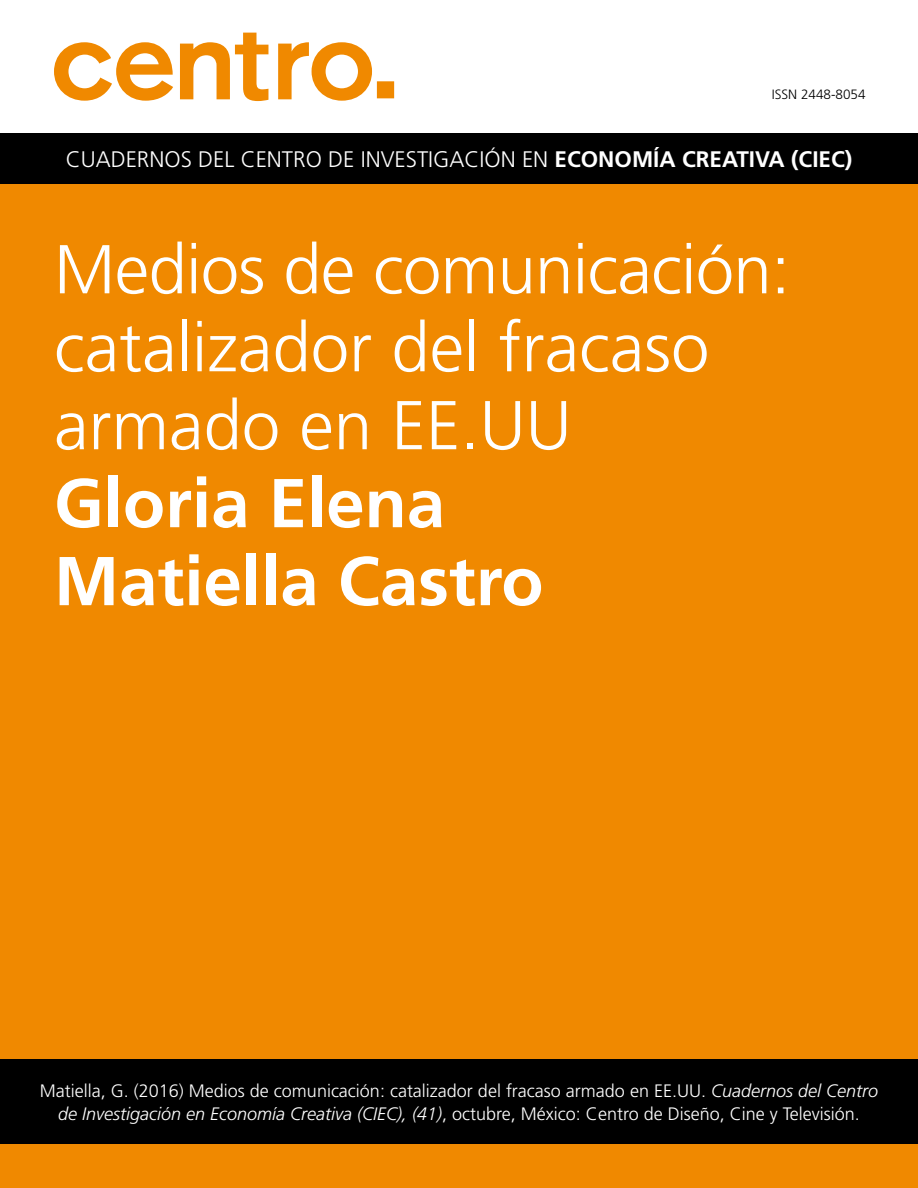
<style>
.page{position:relative;width:918px;height:1188px;background:#fff}
.page>*{position:absolute;margin:0;border:0;box-sizing:border-box;transform-origin:0 0}
.t1{font:300 69px/78px "Frutiger";color:#fff}
.t2{font:700 69px/78px "Frutiger";color:#fff}
.t3{font:300 22.5px "Frutiger";color:#fff}
.t4{font:300 18px/22.5px "Frutiger";color:#fff;text-align:center}
.t5{font:300 13.5px "Frutiger";color:#000}
.s1{font-weight:700}
.s2{font-style:italic}
</style>
<div class="page">
<div style="left:0;top:135px;width:918px;height:1053px;background:#f08900"></div>
<div style="left:0;top:134px;width:918px;height:50px;background:#000"></div>
<div style="left:0;top:1060px;width:918px;height:84px;background:#000"></div>
<svg style="left:54px;top:33px;width:340px;height:68px"></svg>
<p class="t5" style="left:772px;top:86px;width:95px">ISSN 2448-8054</p>
<p class="t3" style="left:66px;top:147px;width:788px">CUADERNOS DEL CENTRO DE INVESTIGACIÓN EN <span class="s1">ECONOMÍA CREATIVA (CIEC)</span></p>
<h1 class="t1" style="left:54px;top:232px;width:738px">Medios de comunicación: catalizador del fracaso armado en EE.UU</h1>
<h1 class="t2" style="left:54px;top:465px;width:491px">Gloria Elena<br>Matiella Castro</h1>
<p class="t4" style="left:40px;top:1080px;width:840px">Matiella, G. (2016) Medios de comunicación: catalizador del fracaso armado en EE.UU. <span class="s2">Cuadernos del Centro de Investigación en Economía Creativa (CIEC), (41)</span>, octubre, México: Centro de Diseño, Cine y Televisión.</p>
</div>
